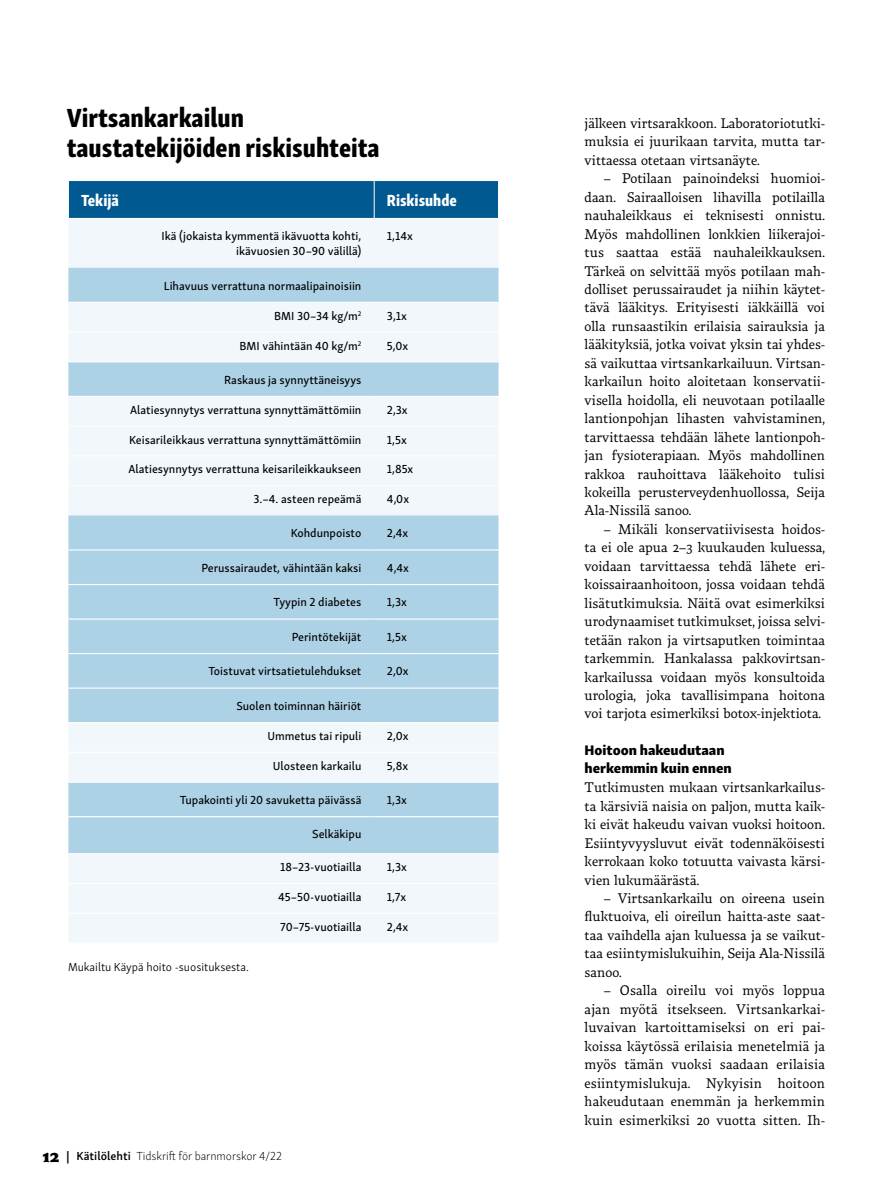
<style>
.page{position:relative;width:893px;height:1191px;background:#fff}
.page>*{position:absolute;margin:0;border:0;box-sizing:border-box;transform-origin:0 0}
.infograafiotsikko{font:27px/30px "Skolar Sans Latn Cp Eb";color:#000}
.taulukko-header{font:16.5px "Skolar Sans Latn Cp Eb";color:#fff}
.väliotsikko{font:14.25px/18.1px "Skolar Sans Latn Eb";color:#000}
.leipis_sis{font:13.8px/18.5px "Tzimmes";color:#000;text-align:justify}
.leipis{font:13.8px/18.5px "Tzimmes";color:#000;text-align:justify}
.kuvateksti{font:12px/15px "Skolar Sans Latn Me";color:#000;text-align:right}
.t1{font:12px "Skolar Sans Latn El";color:#000}
.pikkuinfo{font:300 12px "Skolar Sans Latn";color:#000}
.s1{font-family:"Tzimmes";font-weight:900;font-size:16.5px}
.s2{font-family:"Tzimmes";font-weight:900;font-size:13.5px}
.s3{font-family:"Skolar Sans Latn";font-weight:600}
</style>
<div class="page">
<div style="left:69px;top:181px;width:429px;height:37px;background:#005a91"></div>
<div style="left:68px;top:219px;width:431px;height:723px;background:#f1f7fb"></div>
<svg style="left:68px;top:268px;width:431px;height:585px;fill:#add2e6"></svg>
<hr style="left:374px;top:181px;width:1px;height:37px;background:#fff">
<hr style="left:68px;top:425px;width:306px;height:2px;background:#fff">
<hr style="left:374px;top:425px;width:125px;height:2px;background:#fff">
<hr style="left:68px;top:455px;width:306px;height:1px;background:#fff">
<hr style="left:374px;top:455px;width:125px;height:1px;background:#fff">
<hr style="left:68px;top:485px;width:306px;height:1px;background:#fff">
<hr style="left:374px;top:485px;width:125px;height:1px;background:#fff">
<hr style="left:68px;top:396px;width:306px;height:1px;background:#fff">
<hr style="left:374px;top:396px;width:125px;height:1px;background:#fff">
<hr style="left:68px;top:549px;width:306px;height:1px;background:#fff">
<hr style="left:374px;top:549px;width:125px;height:1px;background:#fff">
<hr style="left:68px;top:584px;width:306px;height:1px;background:#fff">
<hr style="left:374px;top:584px;width:125px;height:1px;background:#fff">
<hr style="left:68px;top:618px;width:306px;height:1px;background:#fff">
<hr style="left:374px;top:618px;width:125px;height:1px;background:#fff">
<hr style="left:68px;top:653px;width:306px;height:1px;background:#fff">
<hr style="left:374px;top:653px;width:125px;height:1px;background:#fff">
<hr style="left:68px;top:687px;width:306px;height:1px;background:#fff">
<hr style="left:374px;top:687px;width:125px;height:1px;background:#fff">
<hr style="left:68px;top:816px;width:306px;height:1px;background:#fff">
<hr style="left:374px;top:816px;width:125px;height:1px;background:#fff">
<hr style="left:68px;top:853px;width:306px;height:1px;background:#fff">
<hr style="left:374px;top:853px;width:125px;height:1px;background:#fff">
<hr style="left:68px;top:883px;width:306px;height:1px;background:#fff">
<hr style="left:374px;top:883px;width:125px;height:1px;background:#fff">
<hr style="left:68px;top:912px;width:306px;height:1px;background:#fff">
<hr style="left:374px;top:912px;width:125px;height:1px;background:#fff">
<hr style="left:68px;top:722px;width:306px;height:1px;background:#fff">
<hr style="left:374px;top:722px;width:125px;height:1px;background:#fff">
<hr style="left:68px;top:752px;width:306px;height:1px;background:#fff">
<hr style="left:374px;top:752px;width:125px;height:1px;background:#fff">
<hr style="left:68px;top:781px;width:306px;height:1px;background:#fff">
<hr style="left:374px;top:781px;width:125px;height:1px;background:#fff">
<hr style="left:68px;top:302px;width:306px;height:1px;background:#fff">
<hr style="left:374px;top:302px;width:125px;height:1px;background:#fff">
<hr style="left:68px;top:331px;width:306px;height:2px;background:#fff">
<hr style="left:374px;top:331px;width:125px;height:2px;background:#fff">
<hr style="left:68px;top:361px;width:306px;height:1px;background:#fff">
<hr style="left:374px;top:361px;width:125px;height:1px;background:#fff">
<p class="infograafiotsikko" style="left:67px;top:100px;width:315px">Virtsankarkailun taustatekijöiden riskisuhteita</p>
<p class="taulukko-header" style="left:81px;top:186px;width:39px">Tekijä</p>
<p class="taulukko-header" style="left:387px;top:186px;width:71px">Riskisuhde</p>
<p class="kuvateksti" style="left:162px;top:227px;width:201px">Ikä (jokaista kymmentä ikävuotta kohti, ikävuosien 30–90 välillä)</p>
<p class="kuvateksti" style="left:387px;top:227px;width:27px">1,14x</p>
<p class="kuvateksti" style="left:164px;top:277px;width:199px">Lihavuus verrattuna normaalipainoisiin</p>
<p class="kuvateksti" style="left:274px;top:307px;width:89px">BMI 30–34 kg/m<sup>2</sup></p>
<p class="kuvateksti" style="left:387px;top:307px;width:21px">3,1x</p>
<p class="kuvateksti" style="left:240px;top:337px;width:123px">BMI vähintään 40 kg/m<sup>2</sup></p>
<p class="kuvateksti" style="left:387px;top:337px;width:23px">5,0x</p>
<p class="kuvateksti" style="left:224px;top:371px;width:139px">Raskaus ja synnyttäneisyys</p>
<p class="kuvateksti" style="left:130px;top:401px;width:233px">Alatiesynnytys verrattuna synnyttämättömiin</p>
<p class="kuvateksti" style="left:387px;top:401px;width:22px">2,3x</p>
<p class="kuvateksti" style="left:129px;top:431px;width:234px">Keisarileikkaus verrattuna synnyttämättömiin</p>
<p class="kuvateksti" style="left:387px;top:431px;width:21px">1,5x</p>
<p class="kuvateksti" style="left:129px;top:461px;width:234px">Alatiesynnytys verrattuna keisarileikkaukseen</p>
<p class="kuvateksti" style="left:387px;top:461px;width:28px">1,85x</p>
<p class="kuvateksti" style="left:254px;top:490px;width:109px">3.–4. asteen repeämä</p>
<p class="kuvateksti" style="left:387px;top:490px;width:24px">4,0x</p>
<p class="kuvateksti" style="left:291px;top:524px;width:72px">Kohdunpoisto</p>
<p class="kuvateksti" style="left:387px;top:524px;width:23px">2,4x</p>
<p class="kuvateksti" style="left:201px;top:559px;width:162px">Perussairaudet, vähintään kaksi</p>
<p class="kuvateksti" style="left:387px;top:559px;width:24px">4,4x</p>
<p class="kuvateksti" style="left:274px;top:593px;width:89px">Tyypin 2 diabetes</p>
<p class="kuvateksti" style="left:387px;top:593px;width:21px">1,3x</p>
<p class="kuvateksti" style="left:292px;top:628px;width:71px">Perintötekijät</p>
<p class="kuvateksti" style="left:387px;top:628px;width:21px">1,5x</p>
<p class="kuvateksti" style="left:208px;top:663px;width:154px">Toistuvat virtsatietulehdukset</p>
<p class="kuvateksti" style="left:387px;top:663px;width:23px">2,0x</p>
<p class="kuvateksti" style="left:236px;top:697px;width:127px">Suolen toiminnan häiriöt</p>
<p class="kuvateksti" style="left:267px;top:727px;width:96px">Ummetus tai ripuli</p>
<p class="kuvateksti" style="left:387px;top:727px;width:23px">2,0x</p>
<p class="kuvateksti" style="left:273px;top:757px;width:90px">Ulosteen karkailu</p>
<p class="kuvateksti" style="left:387px;top:757px;width:23px">5,8x</p>
<p class="kuvateksti" style="left:180px;top:791px;width:183px">Tupakointi yli 20 savuketta päivässä</p>
<p class="kuvateksti" style="left:387px;top:791px;width:21px">1,3x</p>
<p class="kuvateksti" style="left:312px;top:826px;width:51px">Selkäkipu</p>
<p class="kuvateksti" style="left:280px;top:858px;width:83px">18–23-vuotiailla</p>
<p class="kuvateksti" style="left:387px;top:858px;width:21px">1,3x</p>
<p class="kuvateksti" style="left:278px;top:888px;width:85px">45–50-vuotiailla</p>
<p class="kuvateksti" style="left:387px;top:888px;width:21px">1,7x</p>
<p class="kuvateksti" style="left:280px;top:918px;width:83px">70–75-vuotiailla</p>
<p class="kuvateksti" style="left:387px;top:918px;width:23px">2,4x</p>
<p class="pikkuinfo" style="left:68px;top:958px;width:182px">Mukailtu Käypä hoito -suosituksesta.</p>
<p class="t1" style="left:43px;top:1147px;width:241px"><span class="s1">12</span> <span class="s2">|</span> <span class="s3">Kätilölehti</span> Tidskrift för barnmorskor 4/22</p>
<p class="leipis_sis" style="left:585px;top:114px;width:242px">jälkeen virtsarakkoon. Laboratoriotutki&shy;muksia ei juurikaan tarvita, mutta tar&shy;vittaessa otetaan virtsanäyte.</p>
<p class="leipis_sis" style="left:585px;top:169px;width:242px;text-indent:19px">– Potilaan painoindeksi huomioi&shy;daan. Sairaalloisen lihavilla potilailla nauhaleikkaus ei teknisesti onnistu.<br>Myös mahdollinen lonkkien liikerajoi&shy;tus saattaa estää nauhaleikkauksen.<br>Tärkeä on selvittää myös potilaan mah&shy;dolliset perussairaudet ja niihin käytet&shy;tävä lääkitys. Erityisesti iäkkäillä voi olla runsaastikin erilaisia sairauksia ja lääkityksiä, jotka voivat yksin tai yhdes&shy;sä vaikuttaa virtsankarkailuun. Virtsan&shy;karkailun hoito aloitetaan konservatii&shy;visella hoidolla, eli neuvotaan potilaalle lantionpohjan lihasten vahvistaminen, tarvittaessa tehdään lähete lantionpoh&shy;jan fysioterapiaan. Myös mahdollinen rakkoa rauhoittava lääkehoito tulisi kokeilla perusterveydenhuollossa, Seija Ala-Nissilä sanoo.</p>
<p class="leipis_sis" style="left:585px;top:520px;width:242px;text-indent:19px">– Mikäli konservatiivisesta hoidos&shy;ta ei ole apua 2–3 kuukauden kuluessa, voidaan tarvittaessa tehdä lähete eri&shy;koissairaanhoitoon, jossa voidaan tehdä lisätutkimuksia. Näitä ovat esimerkiksi urodynaamiset tutkimukset, joissa selvi&shy;tetään rakon ja virtsaputken toimintaa tarkemmin. Hankalassa pakkovirtsan&shy;karkailussa voidaan myös konsultoida urologia, joka tavallisimpana hoitona voi tarjota esimerkiksi botox-injektiota.</p>
<p class="väliotsikko" style="left:585px;top:739px;width:149px">Hoitoon hakeudutaan herkemmin kuin ennen</p>
<p class="leipis" style="left:585px;top:778px;width:242px">Tutkimusten mukaan virtsankarkailus&shy;ta kärsiviä naisia on paljon, mutta kaik&shy;ki eivät hakeudu vaivan vuoksi hoitoon.<br>Esiintyvyysluvut eivät todennäköisesti kerrokaan koko totuutta vaivasta kärsi&shy;vien lukumäärästä.</p>
<p class="leipis_sis" style="left:585px;top:889px;width:242px;text-indent:19px">– Virtsankarkailu on oireena usein fluktuoiva, eli oireilun haitta-aste saat&shy;taa vaihdella ajan kuluessa ja se vaikut&shy;taa esiintymislukuihin, Seija Ala-Nissilä sanoo.</p>
<p class="leipis_sis" style="left:585px;top:981px;width:242px;text-indent:19px">– Osalla oireilu voi myös loppua ajan myötä itsekseen. Virtsankarkai&shy;luvaivan kartoittamiseksi on eri pai&shy;koissa käytössä erilaisia menetelmiä ja myös tämän vuoksi saadaan erilaisia esiintymislukuja. Nykyisin hoitoon hakeudutaan enemmän ja herkemmin kuin esimerkiksi 20 vuotta sitten. Ih-</p>
</div>
